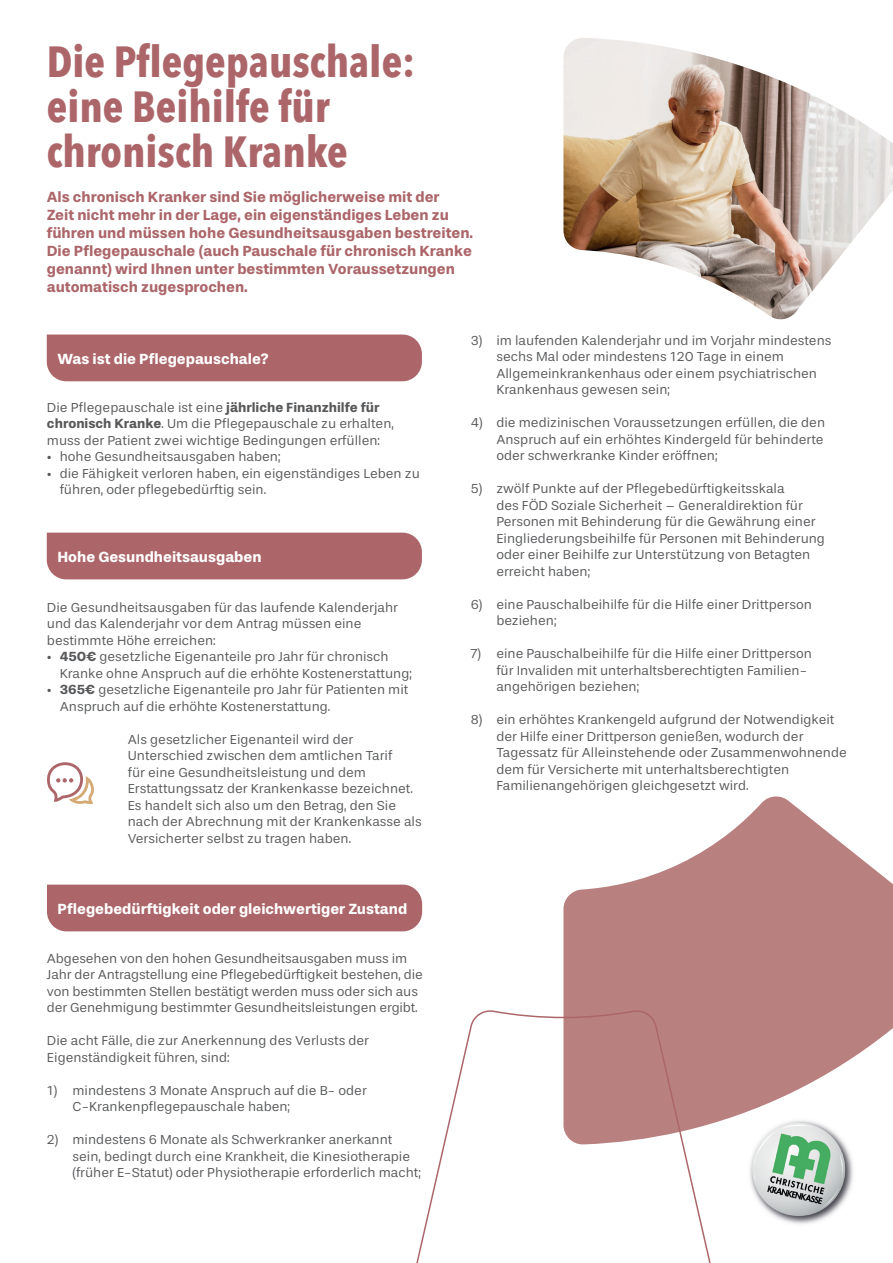
<style>
.page{position:relative;width:893px;height:1263px;background:#fff}
.page>*{position:absolute;margin:0;border:0;box-sizing:border-box;transform-origin:0 0}
.t1{font:700 43.5px/45px "Avenir Next Condensed";color:#ac666a}
.t2{font:700 15px/18px "Stevie Sans";color:#ac666a}
.t3{font:700 15px "Stevie Sans";color:#fff}
.t4{font:13.5px/16.5px "Stevie Sans";color:#57585a}
.s1{font-weight:700}
</style>
<div class="page">
<div style="left:47px;top:334px;width:375px;height:47px;background:#ac666a"></div>
<img style="left:563px;top:38px;width:330px;height:282px">
<div style="left:47px;top:533px;width:375px;height:46px;background:#ac666a"></div>
<svg style="left:47px;top:762px;width:47px;height:42px"></svg>
<div style="left:47px;top:885px;width:375px;height:46px;background:#ac666a"></div>
<svg style="left:563px;top:796px;width:330px;height:324px;fill:#b8807f"></svg>
<svg style="left:416px;top:1008px;width:309px;height:255px"></svg>
<img style="left:746px;top:1116px;width:116px;height:108px">
<h1 class="t1" style="left:47px;top:39px;width:370px">Die Pflegepauschale: eine Beihilfe für chronisch Kranke</h1>
<p class="t2" style="left:47px;top:187px;width:428px">Als chronisch Kranker sind Sie möglicherweise mit der<br>Zeit nicht mehr in der Lage, ein eigenständiges Leben zu führen und müssen hohe Gesundheitsausgaben bestreiten.<br>Die Pflegepauschale (auch Pauschale für chronisch Kranke genannt) wird Ihnen unter bestimmten Voraussetzungen automatisch zugesprochen.</p>
<p class="t3" style="left:57px;top:349px;width:213px">Was ist die Pflegepauschale?</p>
<p class="t4" style="left:47px;top:399px;width:348px">Die Pflegepauschale ist eine <span class="s1">jährliche Finanzhilfe für chronisch Kranke</span>. Um die Pflegepauschale zu erhalten, muss der Patient zwei wichtige Bedingungen erfüllen:</p>
<p class="t4" style="left:47px;top:449px;width:235px">• hohe Gesundheitsausgaben haben;</p>
<p class="t4" style="left:60px;top:465px;width:362px;text-indent:-13px">• die Fähigkeit verloren haben, ein eigenständiges Leben zu führen, oder pflegebedürftig sein.</p>
<p class="t3" style="left:57px;top:547px;width:206px">Hohe Gesundheitsausgaben</p>
<p class="t4" style="left:47px;top:599px;width:352px">Die Gesundheitsausgaben für das laufende Kalenderjahr und das Kalenderjahr vor dem Antrag müssen eine bestimmte Höhe erreichen:</p>
<p class="t4" style="left:60px;top:648px;width:354px;text-indent:-13px">• <span class="s1">450€</span> gesetzliche Eigenanteile pro Jahr für chronisch<br>Kranke ohne Anspruch auf die erhöhte Kostenerstattung;</p>
<p class="t4" style="left:60px;top:681px;width:350px;text-indent:-13px">• <span class="s1">365€</span> gesetzliche Eigenanteile pro Jahr für Patienten mit<br>Anspruch auf die erhöhte Kostenerstattung.</p>
<p class="t4" style="left:128px;top:731px;width:295px">Als gesetzlicher Eigenanteil wird der Unterschied zwischen dem amtlichen Tarif<br>für eine Gesundheitsleistung und dem Erstattungssatz der Krankenkasse bezeichnet.<br>Es handelt sich also um den Betrag, den Sie nach der Abrechnung mit der Krankenkasse als Versicherter selbst zu tragen haben.</p>
<p class="t3" style="left:58px;top:899px;width:351px">Pflegebedürftigkeit oder gleichwertiger Zustand</p>
<p class="t4" style="left:47px;top:950px;width:377px">Abgesehen von den hohen Gesundheitsausgaben muss im Jahr der Antragstellung eine Pflegebedürftigkeit bestehen, die von bestimmten Stellen bestätigt werden muss oder sich aus der Genehmigung bestimmter Gesundheitsleistungen ergibt.</p>
<p class="t4" style="left:47px;top:1032px;width:324px">Die acht Fälle, die zur Anerkennung des Verlusts der<br>Eigenständigkeit führen, sind:</p>
<p class="t4" style="left:73px;top:1082px;width:296px;text-indent:-26px">1) mindestens 3 Monate Anspruch auf die B- oder<br>C-Krankenpflegepauschale haben;</p>
<p class="t4" style="left:73px;top:1131px;width:350px;text-indent:-26px">2) mindestens 6 Monate als Schwerkranker anerkannt sein, bedingt durch eine Krankheit, die Kinesiotherapie (früher E-Statut) oder Physiotherapie erforderlich macht;</p>
<p class="t4" style="left:496px;top:332px;width:337px;text-indent:-26px">3) im laufenden Kalenderjahr und im Vorjahr mindestens sechs Mal oder mindestens 120 Tage in einem Allgemeinkrankenhaus oder einem psychiatrischen Krankenhaus gewesen sein;</p>
<p class="t4" style="left:496px;top:414px;width:330px;text-align:justify;text-indent:-26px">4) die medizinischen Voraussetzungen erfüllen, die den Anspruch auf ein erhöhtes Kindergeld für behinderte oder schwerkranke Kinder eröffnen;</p>
<p class="t4" style="left:496px;top:480px;width:330px;text-indent:-26px">5) zwölf Punkte auf der Pflegebedürftigkeitsskala<br>des FÖD Soziale Sicherheit – Generaldirektion für Personen mit Behinderung für die Gewährung einer Eingliederungsbeihilfe für Personen mit Behinderung oder einer Beihilfe zur Unterstützung von Betagten erreicht haben;</p>
<p class="t4" style="left:496px;top:596px;width:317px;text-indent:-26px">6) eine Pauschalbeihilfe für die Hilfe einer Drittperson beziehen;</p>
<p class="t4" style="left:496px;top:645px;width:317px;text-indent:-26px">7) eine Pauschalbeihilfe für die Hilfe einer Drittperson für Invaliden mit unterhaltsberechtigten Familien&shy;angehörigen beziehen;</p>
<p class="t4" style="left:496px;top:711px;width:352px;text-indent:-26px">8) ein erhöhtes Krankengeld aufgrund der Notwendigkeit der Hilfe einer Drittperson genießen, wodurch der Tagessatz für Alleinstehende oder Zusammenwohnende dem für Versicherte mit unterhaltsberechtigten Familienangehörigen gleichgesetzt wird.</p>
</div>
